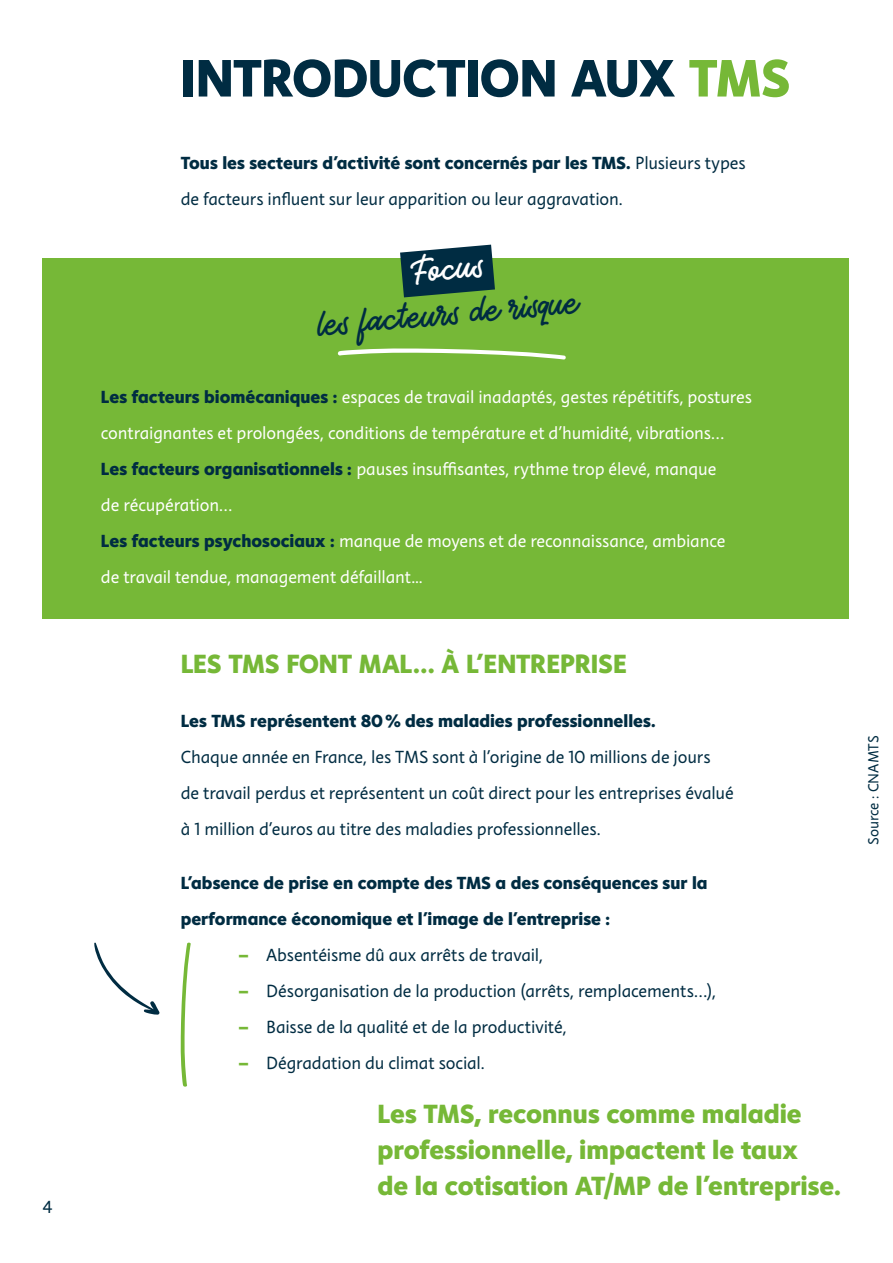
<style>
.page{position:relative;width:893px;height:1263px;background:#fff}
.page>*{position:absolute;margin:0;border:0;box-sizing:border-box;transform-origin:0 0}
.Section_-H1{font:800 54px "Instant 5";letter-spacing:-.005em;color:#002c42}
.Section_-_H2{font:45px/45px "Auto Rich";color:#002c42;text-align:center}
.Section_-_H2-2{font:800 27px/36px "Instant 5";color:#76b837}
.t1{font:18px/36px "Instant 3";letter-spacing:-.005em;color:#002c42}
.t2{font:18px/36px "Instant 3";letter-spacing:-.005em;color:#fff}
.t3{font:800 18px/36px "Instant 5";color:#002c42}
.t4{font:15px "Instant 3";color:#002c42}
.s1{color:#76b837}
.s2{font-family:"Instant 5";font-weight:800}
.s3{color:#fff}
.s4{font-family:"Instant 5";font-weight:800;color:#002c42}
.s5{font-family:"Instant 5";font-weight:800;color:#76b837}
</style>
<div class="page">
<div style="left:43px;top:258px;width:806px;height:361px;background:#76b837"></div>
<svg style="left:400px;top:244px;width:95px;height:54px"></svg>
<svg style="left:338px;top:348px;width:228px;height:12px"></svg>
<svg style="left:94px;top:942px;width:66px;height:73px"></svg>
<svg style="left:181px;top:943px;width:10px;height:144px"></svg>
<p class="t1" style="left:43px;top:1189px;width:12px">4</p>
<h1 class="Section_-H1" style="left:181px;top:40px;width:611px">INTRODUCTION AUX <span class="s1">TMS</span></h1>
<p class="t1" style="left:181px;top:145px;width:567px"><span class="s2">Tous les secteurs d'activité sont concernés par les TMS.</span> Plusieurs types de facteurs influent sur leur apparition ou leur aggravation.</p>
<h2 class="Section_-_H2" style="left:311px;top:262px;width:263px;rotate:-5deg"><span class="s3">Focus<br></span>les facteurs de risque</h2>
<p class="t2" style="left:101px;top:379px;width:652px"><span class="s4">Les facteurs biomécaniques :</span> espaces de travail inadaptés, gestes répétitifs, postures contraignantes et prolongées, conditions de température et d'humidité, vibrations…</p>
<p class="t2" style="left:101px;top:451px;width:617px"><span class="s4">Les facteurs organisationnels :</span> pauses insuffisantes, rythme trop élevé, manque de récupération…</p>
<p class="t2" style="left:101px;top:523px;width:626px"><span class="s4">Les facteurs psychosociaux :</span> manque de moyens et de reconnaissance, ambiance de travail tendue, management défaillant...</p>
<h2 class="Section_-_H2-2" style="left:181px;top:645px;width:447px">LES TMS FONT MAL… À L’ENTREPRISE</h2>
<p class="t3" style="left:181px;top:702px;width:476px">Les TMS représentent 80 % des maladies professionnelles.</p>
<p class="t1" style="left:181px;top:739px;width:555px">Chaque année en France, les TMS sont à l'origine de 10 millions de jours<br>de travail perdus et représentent un coût direct pour les entreprises évalué à 1 million d'euros au titre des maladies professionnelles.</p>
<p class="t3" style="left:181px;top:864px;width:528px">L’absence de prise en compte des TMS a des conséquences sur la performance économique et l'image de l'entreprise :</p>
<p class="t1" style="left:239px;top:937px;width:305px"><span class="s5">–</span> Absentéisme dû aux arrêts de travail,</p>
<p class="t1" style="left:239px;top:973px;width:478px"><span class="s5">–</span> Désorganisation de la production (arrêts, remplacements…),</p>
<p class="t1" style="left:239px;top:1009px;width:329px"><span class="s5">–</span> Baisse de la qualité et de la productivité,</p>
<p class="t1" style="left:239px;top:1045px;width:247px"><span class="s5">–</span> Dégradation du climat social.</p>
<h2 class="Section_-_H2-2" style="left:377px;top:1095px;width:465px">Les TMS, reconnus comme maladie professionnelle, impactent le taux<br>de la cotisation AT/MP de l'entreprise.</h2>
<p class="t4" style="left:864px;top:845px;width:111px;rotate:-90deg">Source : CNAMTS</p>
</div>
